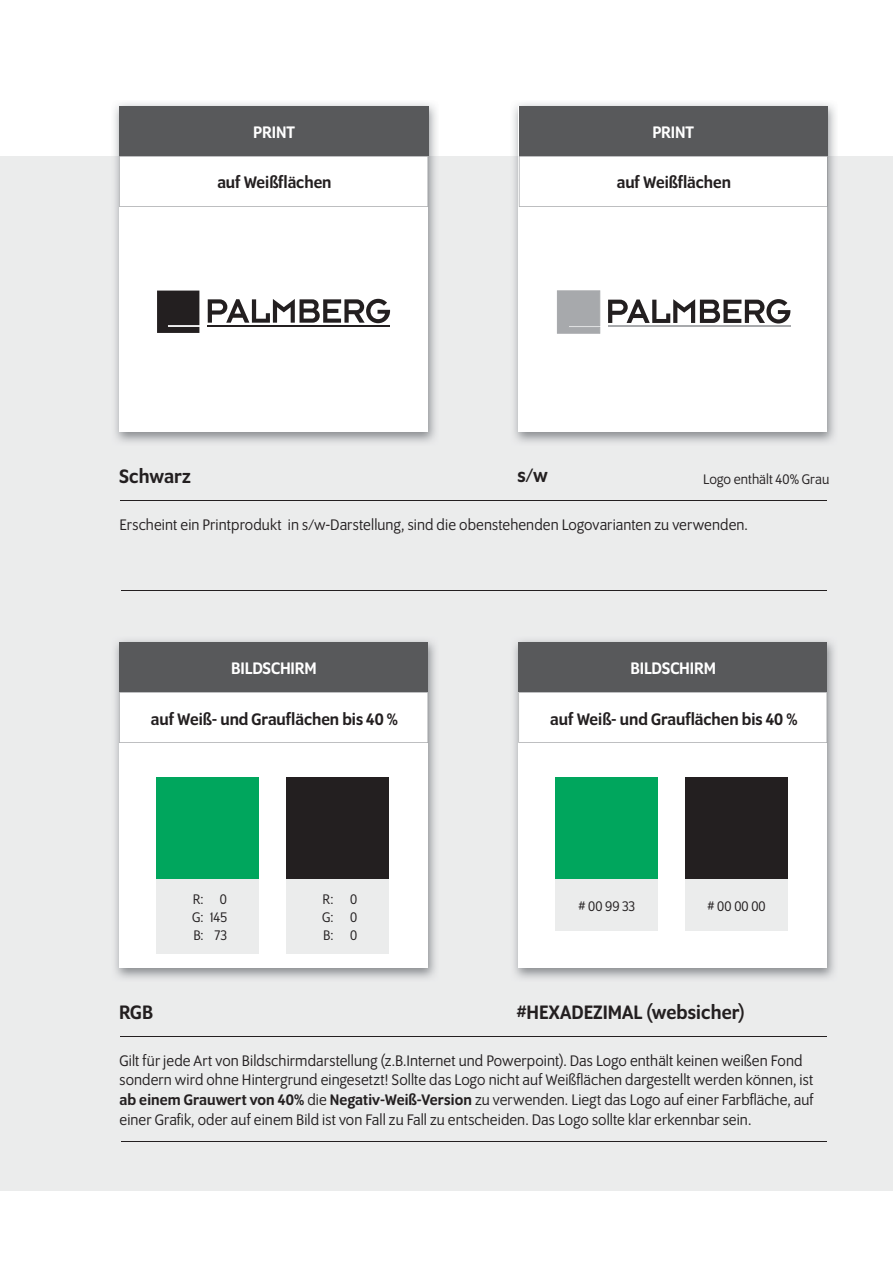
<style>
.page{position:relative;width:893px;height:1263px;background:#fff}
.page>*{position:absolute;margin:0;border:0;box-sizing:border-box;transform-origin:0 0}
.t1{font:500 21px "Program OT";letter-spacing:.005em;color:#231f20}
.t2{font:500 18px "Program OT";color:#231f20}
.t3{font:500 18px "Program OT";letter-spacing:-.005em;color:#fff}
.t4{font:16.5px/19.8px "Program OT";letter-spacing:.005em;color:#231f20}
.t5{font:15px/18px "Program OT";letter-spacing:.005em;color:#231f20;text-align:justify}
.s1{font-weight:500}
</style>
<div class="page">
<div style="left:0;top:157px;width:893px;height:1034px;background:#ebecec"></div>
<img style="left:111px;top:103px;width:328px;height:340px">
<div style="left:119px;top:106px;width:309px;height:326px;background:#fff"></div>
<img style="left:510px;top:103px;width:328px;height:340px">
<div style="left:519px;top:106px;width:308px;height:326px;background:#fff"></div>
<div style="left:119px;top:106px;width:310px;height:50px;background:#58595b"></div>
<div style="left:519px;top:106px;width:308px;height:50px;background:#58595b"></div>
<svg style="left:119px;top:156px;width:309px;height:51px"></svg>
<svg style="left:519px;top:156px;width:308px;height:51px"></svg>
<hr style="left:120px;top:500px;width:707px;height:1px;background:#231f20">
<hr style="left:121px;top:590px;width:706px;height:1px;background:#231f20">
<svg style="left:608px;top:299px;width:182px;height:25px"></svg>
<hr style="left:608px;top:326px;width:182px;height:1px;background:#a7a9ac">
<div style="left:557px;top:291px;width:43px;height:42px;background:#a7a9ac"></div>
<svg style="left:208px;top:299px;width:182px;height:24px"></svg>
<hr style="left:207px;top:325px;width:183px;height:2px;background:#231f20">
<svg style="left:157px;top:291px;width:42px;height:42px"></svg>
<img style="left:115px;top:640px;width:321px;height:339px">
<div style="left:119px;top:642px;width:309px;height:326px;background:#fff"></div>
<img style="left:514px;top:640px;width:321px;height:339px">
<div style="left:519px;top:642px;width:308px;height:326px;background:#fff"></div>
<div style="left:119px;top:642px;width:309px;height:50px;background:#58595b"></div>
<div style="left:519px;top:642px;width:308px;height:50px;background:#58595b"></div>
<svg style="left:119px;top:692px;width:309px;height:51px"></svg>
<svg style="left:518px;top:692px;width:309px;height:51px"></svg>
<hr style="left:120px;top:1036px;width:707px;height:1px;background:#231f20">
<hr style="left:121px;top:1141px;width:706px;height:1px;background:#231f20">
<div style="left:287px;top:777px;width:102px;height:102px;background:#231f20"></div>
<div style="left:287px;top:879px;width:102px;height:75px;background:#ebecec"></div>
<div style="left:686px;top:777px;width:102px;height:102px;background:#231f20"></div>
<div style="left:686px;top:879px;width:102px;height:51px;background:#ebecec"></div>
<div style="left:157px;top:777px;width:102px;height:102px;background:#00a65d"></div>
<div style="left:157px;top:879px;width:102px;height:75px;background:#ebecec"></div>
<div style="left:556px;top:777px;width:102px;height:102px;background:#00a65d"></div>
<div style="left:556px;top:879px;width:102px;height:51px;background:#ebecec"></div>
<p class="t3" style="left:253px;top:126px;width:43px">PRINT</p>
<p class="t3" style="left:652px;top:126px;width:43px">PRINT</p>
<p class="t2" style="left:217px;top:176px;width:116px">auf Weißflächen</p>
<p class="t2" style="left:617px;top:176px;width:116px">auf Weißflächen</p>
<p class="t1" style="left:119px;top:468px;width:73px">Schwarz</p>
<p class="t1" style="left:517px;top:467px;width:32px">s/w</p>
<p class="t5" style="left:703px;top:471px;width:128px">Logo enthält 40% Grau</p>
<p class="t4" style="left:119px;top:516px;width:630px">Erscheint ein Printprodukt in s/w-Darstellung, sind die obenstehenden Logovarianten zu verwenden.</p>
<p class="t3" style="left:231px;top:662px;width:87px">BILDSCHIRM</p>
<p class="t3" style="left:630px;top:662px;width:87px">BILDSCHIRM</p>
<p class="t2" style="left:151px;top:712px;width:249px">auf Weiß- und Grauflächen bis 40 %</p>
<p class="t2" style="left:550px;top:712px;width:249px">auf Weiß- und Grauflächen bis 40 %</p>
<p class="t5" style="left:192px;top:892px;width:36px">R: 0<br>G: 145<br>B: 73</p>
<p class="t5" style="left:579px;top:898px;width:58px"># 00 99 33</p>
<p class="t5" style="left:322px;top:892px;width:36px">R: 0<br>G: 0<br>B: 0</p>
<p class="t5" style="left:708px;top:899px;width:60px"># 00 00 00</p>
<p class="t1" style="left:119px;top:1004px;width:35px">RGB</p>
<p class="t1" style="left:517px;top:1004px;width:230px">#HEXADEZIMAL (websicher)</p>
<p class="t4" style="left:119px;top:1052px;width:696px">Gilt für jede Art von Bildschirmdarstellung (z.B.Internet und Powerpoint). Das Logo enthält keinen weißen Fond sondern wird ohne Hintergrund eingesetzt! Sollte das Logo nicht auf Weißflächen dargestellt werden können, ist <span class="s1">ab einem Grauwert von 40%</span> die <span class="s1">Negativ-Weiß-Version</span> zu verwenden. Liegt das Logo auf einer Farbfläche, auf einer Grafik, oder auf einem Bild ist von Fall zu Fall zu entscheiden. Das Logo sollte klar erkennbar sein.</p>
</div>
